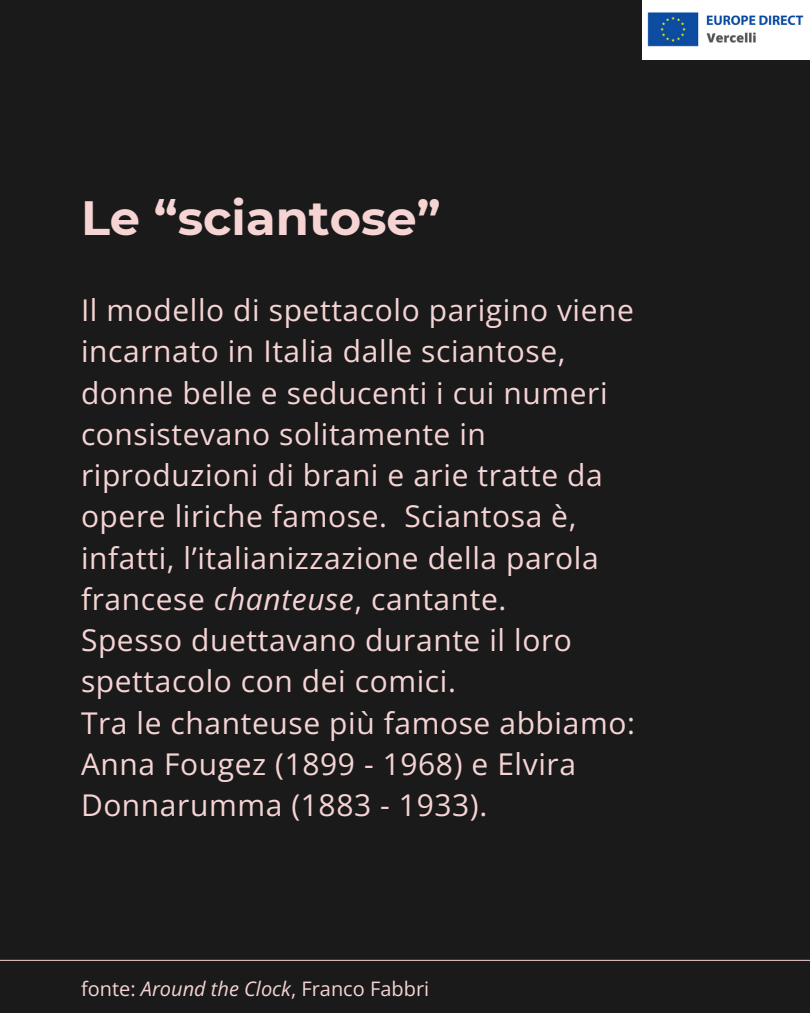
<style>
.page{position:relative;width:810px;height:1013px;background:#fff}
.page>*{position:absolute;margin:0;border:0;box-sizing:border-box;transform-origin:0 0}
.t1{font:700 48px "Montserrat";color:#f6d4d4}
.t2{font:30px/41.2px "Open Sans";letter-spacing:.02em;color:#f6d4d4}
.t3{font:20px "Open Sans";color:#f6d4d4}
.s1{font-style:italic}
</style>
<div class="page">
<div style="left:0;top:0;width:810px;height:1012px;background:#1a1a1a"></div>
<hr style="left:0;top:959px;width:810px;height:1px;background:#f6d4d4">
<img style="left:642px;top:0;width:168px;height:59px">
<h1 class="t1" style="left:81px;top:189px;width:361px">Le “sciantose”</h1>
<h2 class="t2" style="left:81px;top:289px;width:555px">Il modello di spettacolo parigino viene incarnato in Italia dalle sciantose, donne belle e seducenti i cui numeri consistevano solitamente in riproduzioni di brani e arie tratte da opere liriche famose. Sciantosa è, infatti, l’italianizzazione della parola francese <span class="s1">chanteuse</span>, cantante.<br>Spesso duettavano durante il loro spettacolo con dei comici.<br>Tra le chanteuse più famose abbiamo:<br>Anna Fougez (1899 - 1968) e Elvira Donnarumma (1883 - 1933).</h2>
<p class="t3" style="left:81px;top:974px;width:350px">fonte: <span class="s1">Around the Clock</span>, Franco Fabbri</p>
</div>
